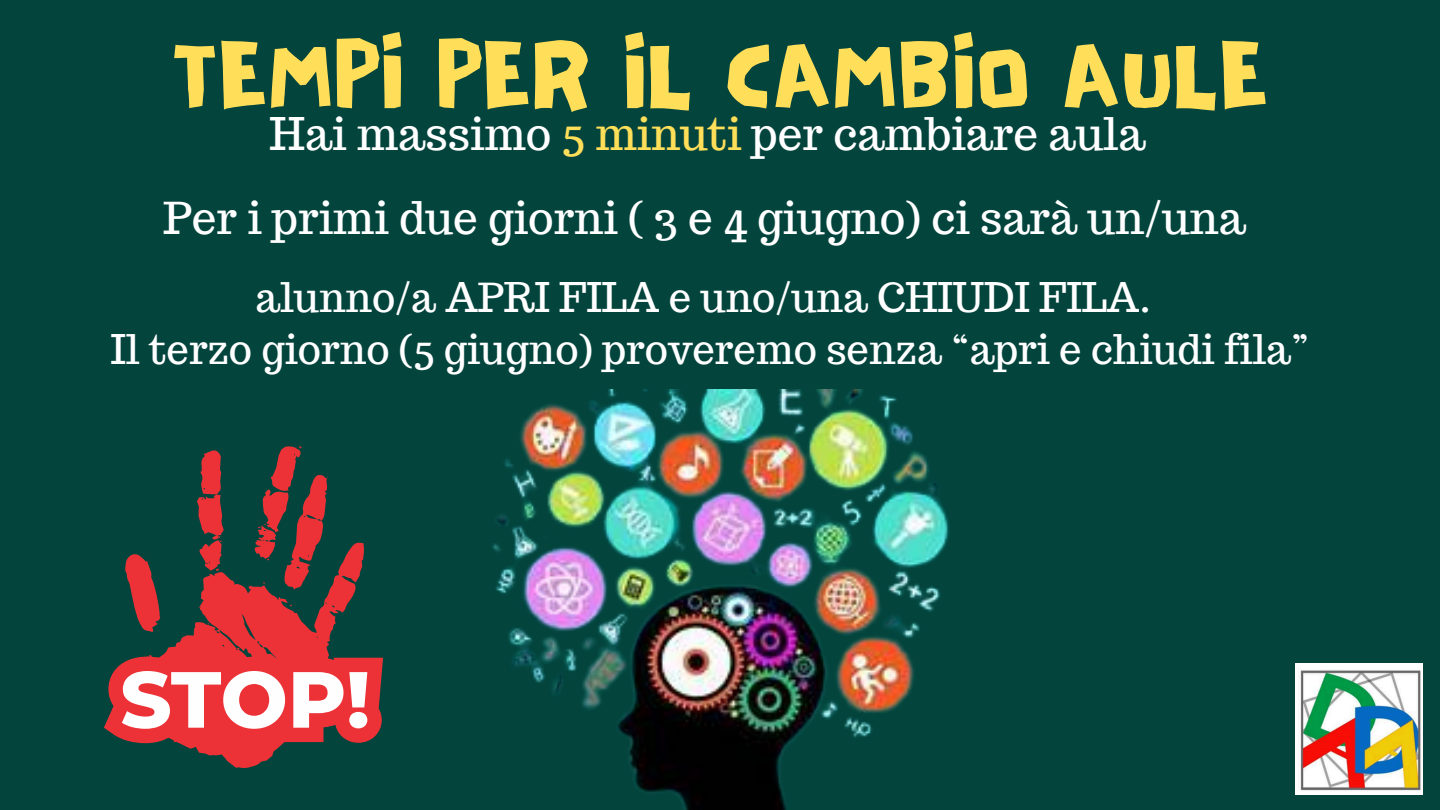
<style>
.page{position:relative;width:1440px;height:810px;background:#03443d}
.page>*{position:absolute;margin:0;border:0;box-sizing:border-box;transform-origin:0 0}
.t1{font:104px "NF PAGKAKI Regular";color:#ffde59}
.t2{font:44px "Trocchi";color:#fff}
.t3{font:40px "Trocchi";color:#fff}
.s1{color:#ffde59}
</style>
<div class="page">
<img style="left:492px;top:389px;width:457px;height:421px">
<img style="left:1295px;top:664px;width:128px;height:130px">
<svg style="left:146px;top:542px;width:218px;height:226px"></svg>
<svg style="left:125px;top:551px;width:36px;height:81px"></svg>
<svg style="left:289px;top:604px;width:4px;height:3px"></svg>
<svg style="left:253px;top:446px;width:75px;height:144px"></svg>
<svg style="left:196px;top:450px;width:29px;height:121px"></svg>
<svg style="left:104px;top:657px;width:279px;height:86px;background:#e37477"></svg>
<p class="t1" style="left:171px;top:12px;width:1099px">TEMPI PER IL CAMBIO AULE</p>
<p class="t2" style="left:269px;top:105px;width:878px">Hai massimo <span class="s1">5 minuti</span> per cambiare aula</p>
<p class="t2" style="left:163px;top:189px;width:1084px">Per i primi due giorni ( 3 e 4 giugno) ci sarà un/una</p>
<p class="t3" style="left:255px;top:272px;width:897px">alunno/a APRI FILA e uno/una CHIUDI FILA.</p>
<p class="t3" style="left:111px;top:324px;width:1200px">Il terzo giorno (5 giugno) proveremo senza “apri e chiudi fila”</p>
</div>
